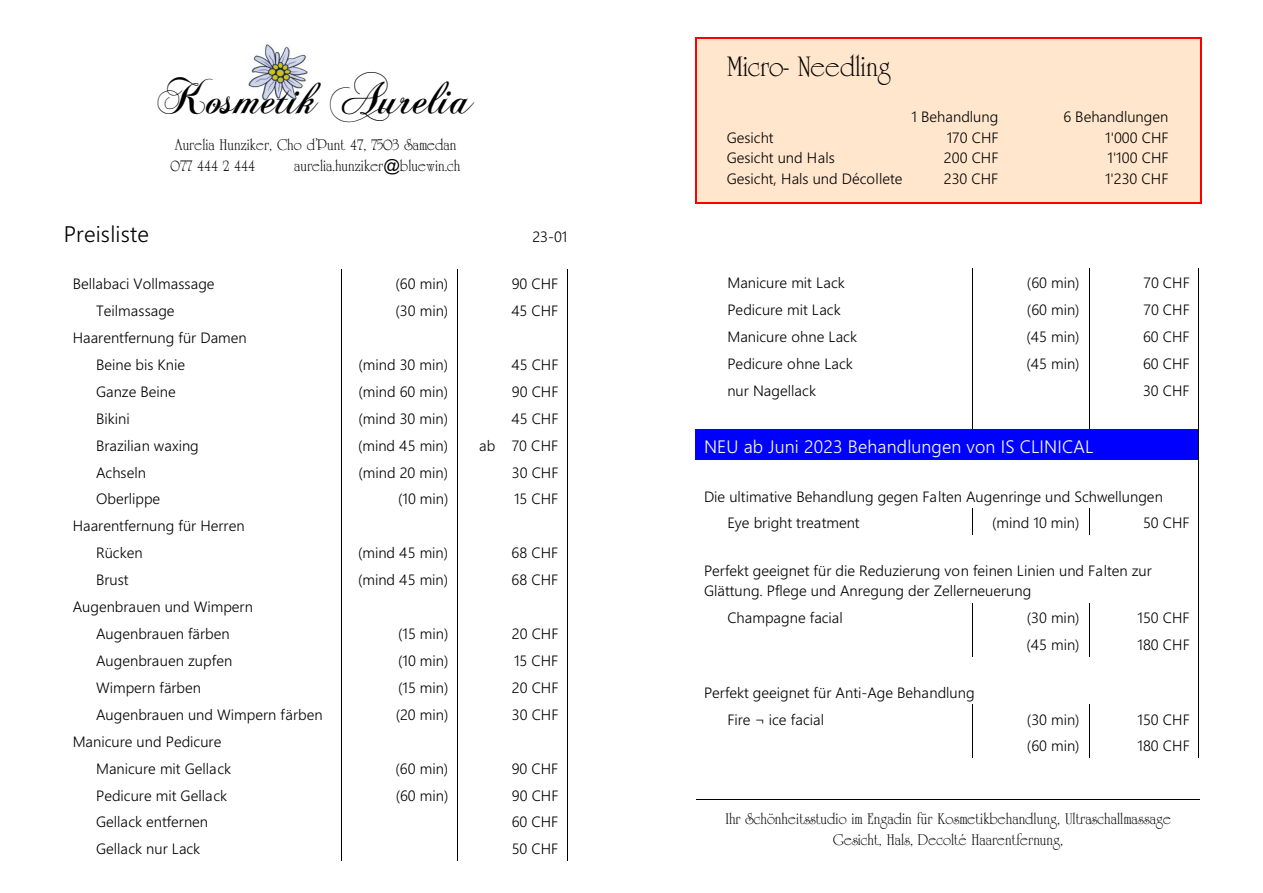
<style>
.page{position:relative;width:1263px;height:893px;background:#fff}
.page>*{position:absolute;margin:0;border:0;box-sizing:border-box;transform-origin:0 0}
.t1{font:48px "Flaemische Kanzleischrift";color:#000}
.t2{font:30px "Academia S Si";color:#000}
.t3{font:300 22.5px "Segoe UI";letter-spacing:.01em;color:#000}
.t4{font:300 18px "Segoe UI";letter-spacing:.01em;color:#fff}
.t5{font:16.5px/21.3px "Academia S Si";color:#000}
.t6{font:300 15px/27px "Segoe UI";color:#000}
.s1{font-family:"Arial"}
</style>
<div class="page">
<img style="left:249px;top:44px;width:58px;height:57px">
<div style="left:695px;top:429px;width:23px;height:31px;background:#00f"></div>
<div style="left:718px;top:429px;width:255px;height:31px;background:#00f"></div>
<div style="left:973px;top:429px;width:116px;height:31px;background:#00f"></div>
<div style="left:1089px;top:429px;width:110px;height:31px;background:#00f"></div>
<div style="left:695px;top:37px;width:506px;height:166px;background:#ffe6cc"></div>
<hr style="left:695px;top:37px;width:1px;height:166px;background:#f00">
<hr style="left:1200px;top:37px;width:1px;height:166px;background:#f00">
<hr style="left:695px;top:37px;width:506px;height:2px;background:#f00">
<hr style="left:695px;top:202px;width:506px;height:1px;background:#f00">
<h1 class="t1" style="left:158px;top:65px;width:317px">Kosmetik Aurelia</h1>
<p class="t5" style="left:170px;top:136px;width:287px">Aurelia Hunziker, Cho d’Punt 47, 7503 Samedan<br>077 444 2 444</p>
<p class="t5" style="left:294px;top:157px;width:168px">aurelia.hunziker<span class="s1">@</span>bluewin.ch</p>
<h3 class="t3" style="left:64px;top:226px;width:87px">Preisliste</h3>
<p class="t6" style="left:532px;top:225px;width:37px">23-01</p>
<p class="t6" style="left:73px;top:272px;width:143px">Bellabaci Vollmassage</p>
<p class="t6" style="left:396px;top:272px;width:54px">(60 min)</p>
<p class="t6" style="left:512px;top:272px;width:48px">90 CHF</p>
<p class="t6" style="left:96px;top:299px;width:80px">Teilmassage</p>
<p class="t6" style="left:396px;top:299px;width:54px">(30 min)</p>
<p class="t6" style="left:511px;top:299px;width:48px">45 CHF</p>
<p class="t6" style="left:96px;top:326px;width:152px;text-indent:-23px">Haarentfernung für Damen<br>Beine bis Knie</p>
<p class="t6" style="left:359px;top:353px;width:91px">(mind 30 min)</p>
<p class="t6" style="left:511px;top:353px;width:48px">45 CHF</p>
<p class="t6" style="left:96px;top:379px;width:81px">Ganze Beine</p>
<p class="t6" style="left:359px;top:379px;width:91px">(mind 60 min)</p>
<p class="t6" style="left:512px;top:379px;width:48px">90 CHF</p>
<p class="t6" style="left:96px;top:406px;width:35px">Bikini</p>
<p class="t6" style="left:359px;top:406px;width:91px">(mind 30 min)</p>
<p class="t6" style="left:511px;top:406px;width:48px">45 CHF</p>
<p class="t6" style="left:96px;top:433px;width:104px">Brazilian waxing</p>
<p class="t6" style="left:358px;top:433px;width:91px">(mind 45 min)</p>
<p class="t6" style="left:479px;top:433px;width:80px">ab 70 CHF</p>
<p class="t6" style="left:96px;top:460px;width:51px">Achseln</p>
<p class="t6" style="left:359px;top:460px;width:91px">(mind 20 min)</p>
<p class="t6" style="left:512px;top:460px;width:48px">30 CHF</p>
<p class="t6" style="left:96px;top:487px;width:66px">Oberlippe</p>
<p class="t6" style="left:398px;top:487px;width:52px">(10 min)</p>
<p class="t6" style="left:514px;top:487px;width:46px">15 CHF</p>
<p class="t6" style="left:96px;top:514px;width:150px;text-indent:-23px">Haarentfernung für Herren<br>Rücken</p>
<p class="t6" style="left:358px;top:541px;width:91px">(mind 45 min)</p>
<p class="t6" style="left:512px;top:541px;width:48px">68 CHF</p>
<p class="t6" style="left:96px;top:568px;width:34px">Brust</p>
<p class="t6" style="left:358px;top:568px;width:91px">(mind 45 min)</p>
<p class="t6" style="left:512px;top:568px;width:48px">68 CHF</p>
<p class="t6" style="left:73px;top:595px;width:182px;text-align:center">Augenbrauen und Wimpern<br>Augenbrauen färben</p>
<p class="t6" style="left:398px;top:622px;width:52px">(15 min)</p>
<p class="t6" style="left:512px;top:622px;width:48px">20 CHF</p>
<p class="t6" style="left:96px;top:648px;width:138px">Augenbrauen zupfen</p>
<p class="t6" style="left:398px;top:648px;width:52px">(10 min)</p>
<p class="t6" style="left:514px;top:648px;width:46px">15 CHF</p>
<p class="t6" style="left:96px;top:675px;width:106px">Wimpern färben</p>
<p class="t6" style="left:398px;top:675px;width:52px">(15 min)</p>
<p class="t6" style="left:512px;top:675px;width:48px">20 CHF</p>
<p class="t6" style="left:96px;top:702px;width:228px">Augenbrauen und Wimpern färben</p>
<p class="t6" style="left:396px;top:702px;width:54px">(20 min)</p>
<p class="t6" style="left:512px;top:702px;width:48px">30 CHF</p>
<p class="t6" style="left:96px;top:729px;width:137px;text-indent:-23px">Manicure und Pedicure<br>Manicure mit Gellack</p>
<p class="t6" style="left:396px;top:756px;width:54px">(60 min)</p>
<p class="t6" style="left:512px;top:756px;width:48px">90 CHF</p>
<p class="t6" style="left:96px;top:783px;width:132px">Pedicure mit Gellack</p>
<p class="t6" style="left:396px;top:783px;width:54px">(60 min)</p>
<p class="t6" style="left:512px;top:783px;width:48px">90 CHF</p>
<p class="t6" style="left:96px;top:810px;width:114px">Gellack entfernen</p>
<p class="t6" style="left:512px;top:810px;width:48px">60 CHF</p>
<p class="t6" style="left:96px;top:837px;width:106px">Gellack nur Lack</p>
<p class="t6" style="left:512px;top:837px;width:48px">50 CHF</p>
<h2 class="t2" style="left:727px;top:54px;width:165px">Micro- Needling</h2>
<p class="t6" style="left:911px;top:105px;width:88px">1 Behandlung</p>
<p class="t6" style="left:1063px;top:105px;width:106px">6 Behandlungen</p>
<p class="t6" style="left:727px;top:125px;width:48px">Gesicht</p>
<p class="t6" style="left:947px;top:125px;width:53px">170 CHF</p>
<p class="t6" style="left:1105px;top:125px;width:65px">1'000 CHF</p>
<p class="t6" style="left:727px;top:146px;width:110px">Gesicht und Hals</p>
<p class="t6" style="left:944px;top:146px;width:56px">200 CHF</p>
<p class="t6" style="left:1107px;top:146px;width:63px">1'100 CHF</p>
<p class="t6" style="left:727px;top:166px;width:177px">Gesicht, Hals und Décollete</p>
<p class="t6" style="left:944px;top:166px;width:56px">230 CHF</p>
<p class="t6" style="left:1105px;top:166px;width:65px">1'230 CHF</p>
<p class="t6" style="left:727px;top:271px;width:119px">Manicure mit Lack</p>
<p class="t6" style="left:1027px;top:271px;width:54px">(60 min)</p>
<p class="t6" style="left:1143px;top:271px;width:48px">70 CHF</p>
<p class="t6" style="left:727px;top:298px;width:115px">Pedicure mit Lack</p>
<p class="t6" style="left:1027px;top:298px;width:54px">(60 min)</p>
<p class="t6" style="left:1143px;top:298px;width:48px">70 CHF</p>
<p class="t6" style="left:727px;top:325px;width:131px">Manicure ohne Lack</p>
<p class="t6" style="left:1026px;top:325px;width:55px">(45 min)</p>
<p class="t6" style="left:1143px;top:325px;width:48px">60 CHF</p>
<p class="t6" style="left:727px;top:352px;width:127px">Pedicure ohne Lack</p>
<p class="t6" style="left:1026px;top:352px;width:55px">(45 min)</p>
<p class="t6" style="left:1143px;top:352px;width:48px">60 CHF</p>
<p class="t6" style="left:727px;top:379px;width:90px">nur Nagellack</p>
<p class="t6" style="left:1143px;top:379px;width:48px">30 CHF</p>
<p class="t4" style="left:704px;top:440px;width:391px">NEU ab Juni 2023 Behandlungen von IS CLINICAL</p>
<p class="t6" style="left:727px;top:484px;width:437px;text-indent:-23px">Die ultimative Behandlung gegen Falten Augenringe und Schwellungen<br>Eye bright treatment</p>
<p class="t6" style="left:992px;top:511px;width:89px">(mind 10 min)</p>
<p class="t6" style="left:1143px;top:511px;width:48px">50 CHF</p>
<p class="t6" style="left:704px;top:562px;width:449px;line-height:20.5px">Perfekt geeignet für die Reduzierung von feinen Linien und Falten zur<br>Glättung. Pflege und Anregung der Zellerneuerung</p>
<p class="t6" style="left:727px;top:606px;width:117px">Champagne facial</p>
<p class="t6" style="left:1027px;top:606px;width:54px">(30 min)</p>
<p class="t6" style="left:1137px;top:606px;width:54px">150 CHF</p>
<p class="t6" style="left:1026px;top:633px;width:55px">(45 min)</p>
<p class="t6" style="left:1137px;top:633px;width:54px">180 CHF</p>
<p class="t6" style="left:727px;top:680px;width:249px;text-indent:-23px">Perfekt geeignet für Anti-Age Behandlung<br>Fire ¬ ice facial</p>
<p class="t6" style="left:1027px;top:707px;width:54px">(30 min)</p>
<p class="t6" style="left:1137px;top:707px;width:54px">150 CHF</p>
<p class="t6" style="left:1027px;top:734px;width:54px">(60 min)</p>
<p class="t6" style="left:1137px;top:734px;width:54px">180 CHF</p>
<p class="t5" style="left:725px;top:810px;width:447px;line-height:20.7px;text-align:center">Ihr Schönheitsstudio im Engadin für Kosmetikbehandlung, Ultraschallmassage<br>Gesicht, Hals, Decolté Haarentfernung,</p>
</div>
